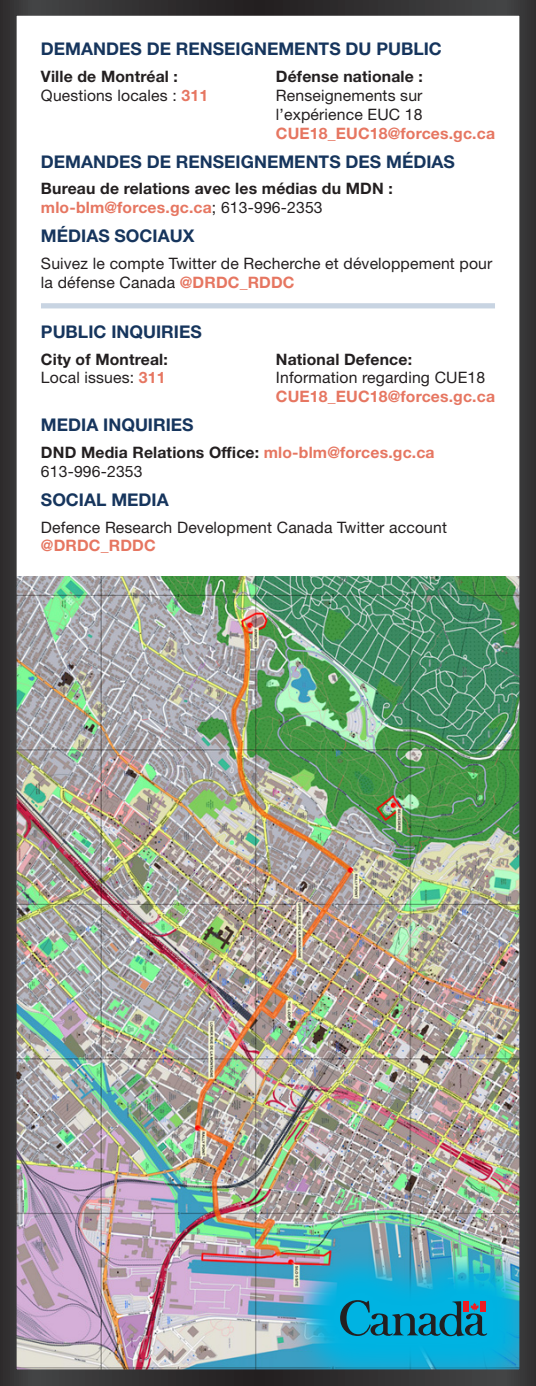
<style>
.page{position:relative;width:536px;height:1386px;background:#fff}
.page>*{position:absolute;margin:0;border:0;box-sizing:border-box;transform-origin:0 0}
.Inquiries_Title{font:700 17.5px "Helvetica Neue LT Std";color:#16355d}
.Inquiries_body___spl{font:15.75px/18.9px "Helvetica Neue LT Std";letter-spacing:.01em;color:#231f20}
.Inquiries_body___spa{font:15.75px/18.9px "Helvetica Neue LT Std";letter-spacing:.01em;color:#231f20}
.Inquiries_body___spa-2{font:700 15.75px/18.9px "Helvetica Neue LT Std";letter-spacing:.01em;color:#231f20}
.Inquiries_body___spl-2{font:700 15.75px/18.9px "Helvetica Neue LT Std";letter-spacing:.01em;color:#231f20}
.s1{font-weight:700}
.s2{font-weight:700;color:#e67661}
.s3{color:#e67661}
.s4{font-weight:400}
</style>
<div class="page">
<img style="left:0;top:0;width:536px;height:1386px">
<div style="left:41px;top:303px;width:454px;height:5px;background:#c8d4e2"></div>
<p class="Inquiries_Title" style="left:41px;top:38px;width:402px">DEMANDES DE RENSEIGNEMENTS DU PUBLIC</p>
<p class="Inquiries_body___spl" style="left:41px;top:67px;width:168px"><span class="s1">Ville de Montréal :<br></span>Questions locales : <span class="s2">311</span></p>
<p class="Inquiries_body___spl" style="left:276px;top:67px;width:220px"><span class="s1">Défense nationale :<br></span>Renseignements sur l’expérience EUC 18<br><span class="s2">CUE18_EUC18@forces.gc.ca</span></p>
<p class="Inquiries_Title" style="left:41px;top:151px;width:415px">DEMANDES DE RENSEIGNEMENTS DES MÉDIAS</p>
<p class="Inquiries_body___spa-2" style="left:41px;top:179px;width:353px">Bureau de relations avec les médias du MDN : <span class="s3">mlo-blm@forces.gc.ca</span><span class="s4">; 613-996-2353</span></p>
<p class="Inquiries_Title" style="left:41px;top:225px;width:155px">MÉDIAS SOCIAUX</p>
<p class="Inquiries_body___spa" style="left:41px;top:254px;width:453px">Suivez le compte Twitter de Recherche et développement pour la défense Canada <span class="s2">@DRDC_RDDC</span></p>
<p class="Inquiries_Title" style="left:41px;top:321px;width:162px">PUBLIC INQUIRIES</p>
<p class="Inquiries_body___spl-2" style="left:41px;top:349px;width:128px">City of Montreal:<br><span class="s4">Local issues:</span> <span class="s3">311</span></p>
<p class="Inquiries_body___spl" style="left:276px;top:349px;width:220px"><span class="s1">National Defence:<br></span>Information regarding CUE18<br><span class="s2">CUE18_EUC18@forces.gc.ca</span></p>
<p class="Inquiries_Title" style="left:41px;top:414px;width:154px">MEDIA INQUIRIES</p>
<p class="Inquiries_body___spa-2" style="left:41px;top:443px;width:395px">DND Media Relations Office: <span class="s3">mlo-blm@forces.gc.ca<br></span><span class="s4">613-996-2353</span></p>
<p class="Inquiries_Title" style="left:41px;top:489px;width:129px">SOCIAL MEDIA</p>
<p class="Inquiries_body___spa" style="left:41px;top:517px;width:407px">Defence Research Development Canada Twitter account <span class="s2">@DRDC_RDDC</span></p>
</div>
